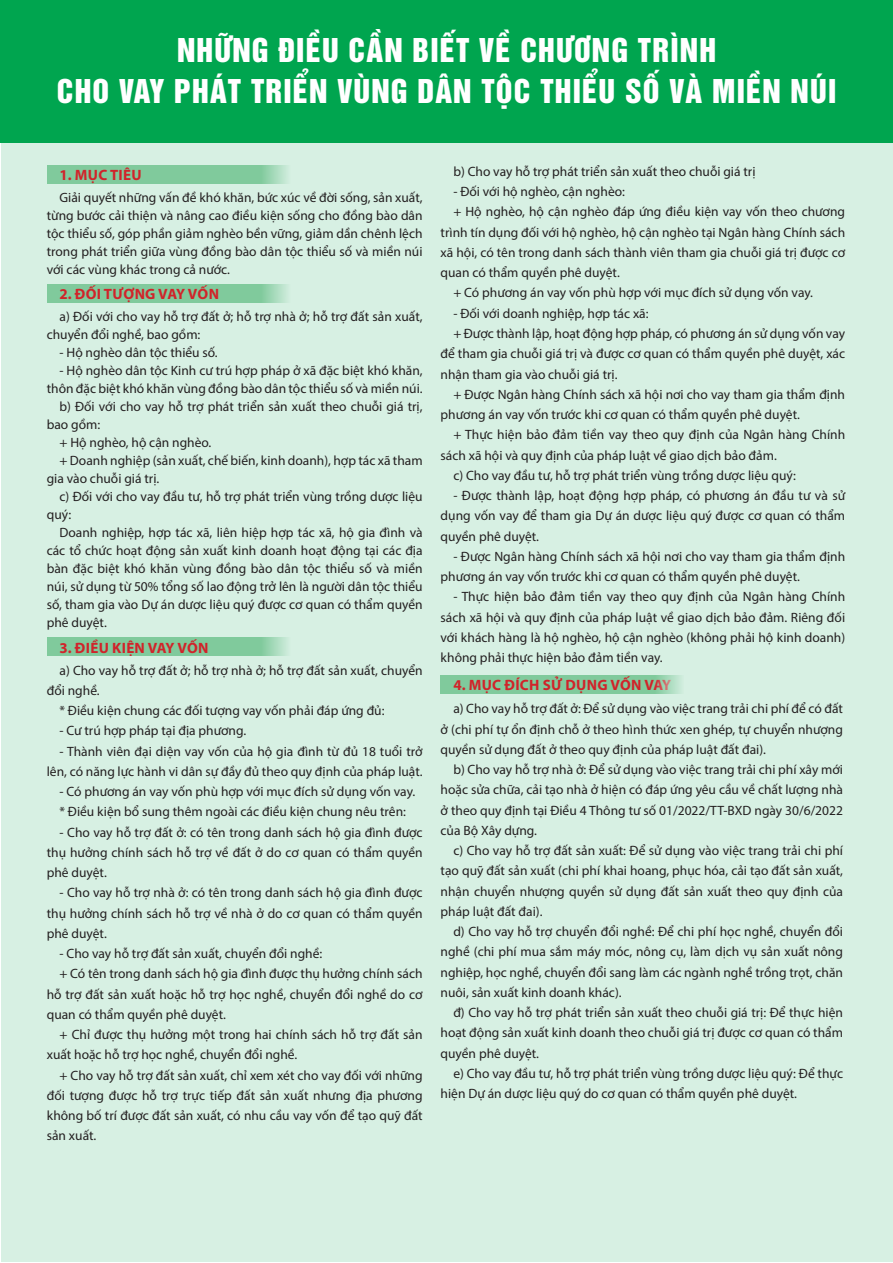
<style>
.page{position:relative;width:893px;height:1263px;background:#fff}
.page>*{position:absolute;margin:0;border:0;box-sizing:border-box;transform-origin:0 0}
.t1{font:30px "UTM Helvet Ins";letter-spacing:.04em;color:#fff}
.t2{font:700 15px "Myriad Pro";letter-spacing:.02em;color:#d1232a}
.t3{font:13.5px/20.2px "Myriad Pro";color:#231f20;text-align:justify}
</style>
<div class="page">
<div style="left:1px;top:142px;width:892px;height:1120px;background:#d7f0e3"></div>
<div style="left:0;top:0;width:893px;height:142px;background:#00a54f"></div>
<div style="left:47px;top:165px;width:243px;height:18px;background:#80ca9c"></div>
<div style="left:47px;top:284px;width:243px;height:18px;background:#80ca9c"></div>
<div style="left:47px;top:638px;width:243px;height:18px;background:#80ca9c"></div>
<div style="left:441px;top:675px;width:243px;height:18px;background:#80ca9c"></div>
<p class="t1" style="left:177px;top:26px;width:540px">NHỮNG ĐIỀU CẦN BIẾT VỀ CHƯƠNG TRÌNH</p>
<p class="t1" style="left:57px;top:67px;width:781px">CHO VAY PHÁT TRIỂN VÙNG DÂN TỘC THIỂU SỐ VÀ MIỀN NÚI</p>
<p class="t2" style="left:60px;top:165px;width:84px">1. MỤC TIÊU</p>
<p class="t3" style="left:47px;top:188px;width:377px;line-height:18px;text-indent:13px">Giải quyết những vấn đề khó khăn, bức xúc về đời sống, sản xuất, từng bước cải thiện và nâng cao điều kiện sống cho đồng bào dân tộc thiểu số, góp phần giảm nghèo bền vững, giảm dần chênh lệch trong phát triển giữa vùng đồng bào dân tộc thiểu số và miền núi với các vùng khác trong cả nước.</p>
<p class="t2" style="left:60px;top:284px;width:161px">2. ĐỐI TƯỢNG VAY VỐN</p>
<p class="t3" style="left:47px;top:307px;width:377px;line-height:18px;text-indent:13px">a) Đối với cho vay hỗ trợ đất ở; hỗ trợ nhà ở; hỗ trợ đất sản xuất, chuyển đổi nghề, bao gồm:</p>
<p class="t3" style="left:60px;top:342px;width:160px">- Hộ nghèo dân tộc thiểu số.</p>
<p class="t3" style="left:47px;top:361px;width:377px;line-height:18px;text-align:right">- Hộ nghèo dân tộc Kinh cư trú hợp pháp ở xã đặc biệt khó khăn, thôn đặc biệt khó khăn vùng đồng bào dân tộc thiểu số và miền núi.</p>
<p class="t3" style="left:47px;top:397px;width:377px;line-height:18px;text-indent:13px">b) Đối với cho vay hỗ trợ phát triển sản xuất theo chuỗi giá trị, bao gồm:</p>
<p class="t3" style="left:60px;top:432px;width:153px">+ Hộ nghèo, hộ cận nghèo.</p>
<p class="t3" style="left:47px;top:451px;width:377px;line-height:18px;text-indent:13px">+ Doanh nghiệp (sản xuất, chế biến, kinh doanh), hợp tác xã tham gia vào chuỗi giá trị.</p>
<p class="t3" style="left:47px;top:487px;width:377px;line-height:18px;text-indent:13px">c) Đối với cho vay đầu tư, hỗ trợ phát triển vùng trồng dược liệu quý:</p>
<p class="t3" style="left:47px;top:523px;width:377px;line-height:18px;text-indent:13px">Doanh nghiệp, hợp tác xã, liên hiệp hợp tác xã, hộ gia đình và các tổ chức hoạt động sản xuất kinh doanh hoạt động tại các địa bàn đặc biệt khó khăn vùng đồng bào dân tộc thiểu số và miền núi, sử dụng từ 50% tổng số lao động trở lên là người dân tộc thiểu số, tham gia vào Dự án dược liệu quý được cơ quan có thẩm quyền phê duyệt.</p>
<p class="t2" style="left:60px;top:638px;width:150px">3. ĐIỀU KIỆN VAY VỐN</p>
<p class="t3" style="left:47px;top:660px;width:377px;text-indent:13px">a) Cho vay hỗ trợ đất ở; hỗ trợ nhà ở; hỗ trợ đất sản xuất, chuyển đổi nghề.</p>
<p class="t3" style="left:60px;top:700px;width:326px">* Điều kiện chung các đối tượng vay vốn phải đáp ứng đủ:</p>
<p class="t3" style="left:60px;top:720px;width:188px">- Cư trú hợp pháp tại địa phương.</p>
<p class="t3" style="left:47px;top:741px;width:377px;text-align:right">- Thành viên đại diện vay vốn của hộ gia đình từ đủ 18 tuổi trở lên, có năng lực hành vi dân sự đầy đủ theo quy định của pháp luật.</p>
<p class="t3" style="left:60px;top:781px;width:357px">- Có phương án vay vốn phù hợp với mục đích sử dụng vốn vay.</p>
<p class="t3" style="left:60px;top:801px;width:348px">* Điều kiện bổ sung thêm ngoài các điều kiện chung nêu trên:</p>
<p class="t3" style="left:47px;top:822px;width:377px;text-indent:13px">- Cho vay hỗ trợ đất ở: có tên trong danh sách hộ gia đình được thụ hưởng chính sách hỗ trợ về đất ở do cơ quan có thẩm quyền phê duyệt.</p>
<p class="t3" style="left:47px;top:882px;width:377px;text-indent:13px">- Cho vay hỗ trợ nhà ở: có tên trong danh sách hộ gia đình được thụ hưởng chính sách hỗ trợ về nhà ở do cơ quan có thẩm quyền phê duyệt.</p>
<p class="t3" style="left:60px;top:943px;width:264px">- Cho vay hỗ trợ đất sản xuất, chuyển đổi nghề:</p>
<p class="t3" style="left:47px;top:963px;width:377px;text-indent:13px">+ Có tên trong danh sách hộ gia đình được thụ hưởng chính sách hỗ trợ đất sản xuất hoặc hỗ trợ học nghề, chuyển đổi nghề do cơ quan có thẩm quyền phê duyệt.</p>
<p class="t3" style="left:47px;top:1024px;width:377px;text-indent:13px">+ Chỉ được thụ hưởng một trong hai chính sách hỗ trợ đất sản xuất hoặc hỗ trợ học nghề, chuyển đổi nghề.</p>
<p class="t3" style="left:47px;top:1065px;width:377px;text-indent:13px">+ Cho vay hỗ trợ đất sản xuất, chỉ xem xét cho vay đối với những đối tượng được hỗ trợ trực tiếp đất sản xuất nhưng địa phương không bố trí được đất sản xuất, có nhu cầu vay vốn để tạo quỹ đất sản xuất.</p>
<p class="t3" style="left:453px;top:161px;width:304px">b) Cho vay hỗ trợ phát triển sản xuất theo chuỗi giá trị</p>
<p class="t3" style="left:453px;top:181px;width:173px">- Đối với hộ nghèo, cận nghèo:</p>
<p class="t3" style="left:441px;top:202px;width:406px;text-indent:13px">+ Hộ nghèo, hộ cận nghèo đáp ứng điều kiện vay vốn theo chương trình tín dụng đối với hộ nghèo, hộ cận nghèo tại Ngân hàng Chính sách xã hội, có tên trong danh sách thành viên tham gia chuỗi giá trị được cơ quan có thẩm quyền phê duyệt.</p>
<p class="t3" style="left:453px;top:283px;width:361px">+ Có phương án vay vốn phù hợp với mục đích sử dụng vốn vay.</p>
<p class="t3" style="left:453px;top:303px;width:197px">- Đối với doanh nghiệp, hợp tác xã:</p>
<p class="t3" style="left:441px;top:323px;width:406px;text-indent:13px">+ Được thành lập, hoạt động hợp pháp, có phương án sử dụng vốn vay để tham gia chuỗi giá trị và được cơ quan có thẩm quyền phê duyệt, xác nhận tham gia vào chuỗi giá trị.</p>
<p class="t3" style="left:441px;top:384px;width:406px;text-indent:13px">+ Được Ngân hàng Chính sách xã hội nơi cho vay tham gia thẩm định phương án vay vốn trước khi cơ quan có thẩm quyền phê duyệt.</p>
<p class="t3" style="left:441px;top:424px;width:406px;text-indent:13px">+ Thực hiện bảo đảm tiền vay theo quy định của Ngân hàng Chính sách xã hội và quy định của pháp luật về giao dịch bảo đảm.</p>
<p class="t3" style="left:453px;top:465px;width:344px">c) Cho vay đầu tư, hỗ trợ phát triển vùng trồng dược liệu quý:</p>
<p class="t3" style="left:441px;top:485px;width:406px;text-indent:13px">- Được thành lập, hoạt động hợp pháp, có phương án đầu tư và sử dụng vốn vay để tham gia Dự án dược liệu quý được cơ quan có thẩm quyền phê duyệt.</p>
<p class="t3" style="left:441px;top:546px;width:406px;text-indent:13px">- Được Ngân hàng Chính sách xã hội nơi cho vay tham gia thẩm định phương án vay vốn trước khi cơ quan có thẩm quyền phê duyệt.</p>
<p class="t3" style="left:441px;top:586px;width:406px;text-indent:13px">- Thực hiện bảo đảm tiền vay theo quy định của Ngân hàng Chính sách xã hội và quy định của pháp luật về giao dịch bảo đảm. Riêng đối với khách hàng là hộ nghèo, hộ cận nghèo (không phải hộ kinh doanh) không phải thực hiện bảo đảm tiền vay.</p>
<p class="t2" style="left:453px;top:675px;width:219px">4. MỤC ĐÍCH SỬ DỤNG VỐN VAY</p>
<p class="t3" style="left:441px;top:698px;width:404px;text-indent:13px">a) Cho vay hỗ trợ đất ở: Để sử dụng vào việc trang trải chi phí để có đất ở (chi phí tự ổn định chỗ ở theo hình thức xen ghép, tự chuyển nhượng quyền sử dụng đất ở theo quy định của pháp luật đất đai).</p>
<p class="t3" style="left:441px;top:759px;width:404px;text-indent:13px">b) Cho vay hỗ trợ nhà ở: Để sử dụng vào việc trang trải chi phí xây mới hoặc sửa chữa, cải tạo nhà ở hiện có đáp ứng yêu cầu về chất lượng nhà ở theo quy định tại Điều 4 Thông tư số 01/2022/TT-BXD ngày 30/6/2022 của Bộ Xây dựng.</p>
<p class="t3" style="left:441px;top:840px;width:404px;text-indent:13px">c) Cho vay hỗ trợ đất sản xuất: Để sử dụng vào việc trang trải chi phí tạo quỹ đất sản xuất (chi phí khai hoang, phục hóa, cải tạo đất sản xuất, nhận chuyển nhượng quyền sử dụng đất sản xuất theo quy định của pháp luật đất đai).</p>
<p class="t3" style="left:441px;top:921px;width:404px;text-indent:13px">d) Cho vay hỗ trợ chuyển đổi nghề: Để chi phí học nghề, chuyển đổi nghề (chi phí mua sắm máy móc, nông cụ, làm dịch vụ sản xuất nông nghiệp, học nghề, chuyển đổi sang làm các ngành nghề trồng trọt, chăn nuôi, sản xuất kinh doanh khác).</p>
<p class="t3" style="left:441px;top:1002px;width:404px;text-indent:13px">đ) Cho vay hỗ trợ phát triển sản xuất theo chuỗi giá trị: Để thực hiện hoạt động sản xuất kinh doanh theo chuỗi giá trị được cơ quan có thẩm quyền phê duyệt.</p>
<p class="t3" style="left:441px;top:1063px;width:404px;text-indent:13px">e) Cho vay đầu tư, hỗ trợ phát triển vùng trồng dược liệu quý: Để thực hiện Dự án dược liệu quý do cơ quan có thẩm quyền phê duyệt.</p>
</div>
